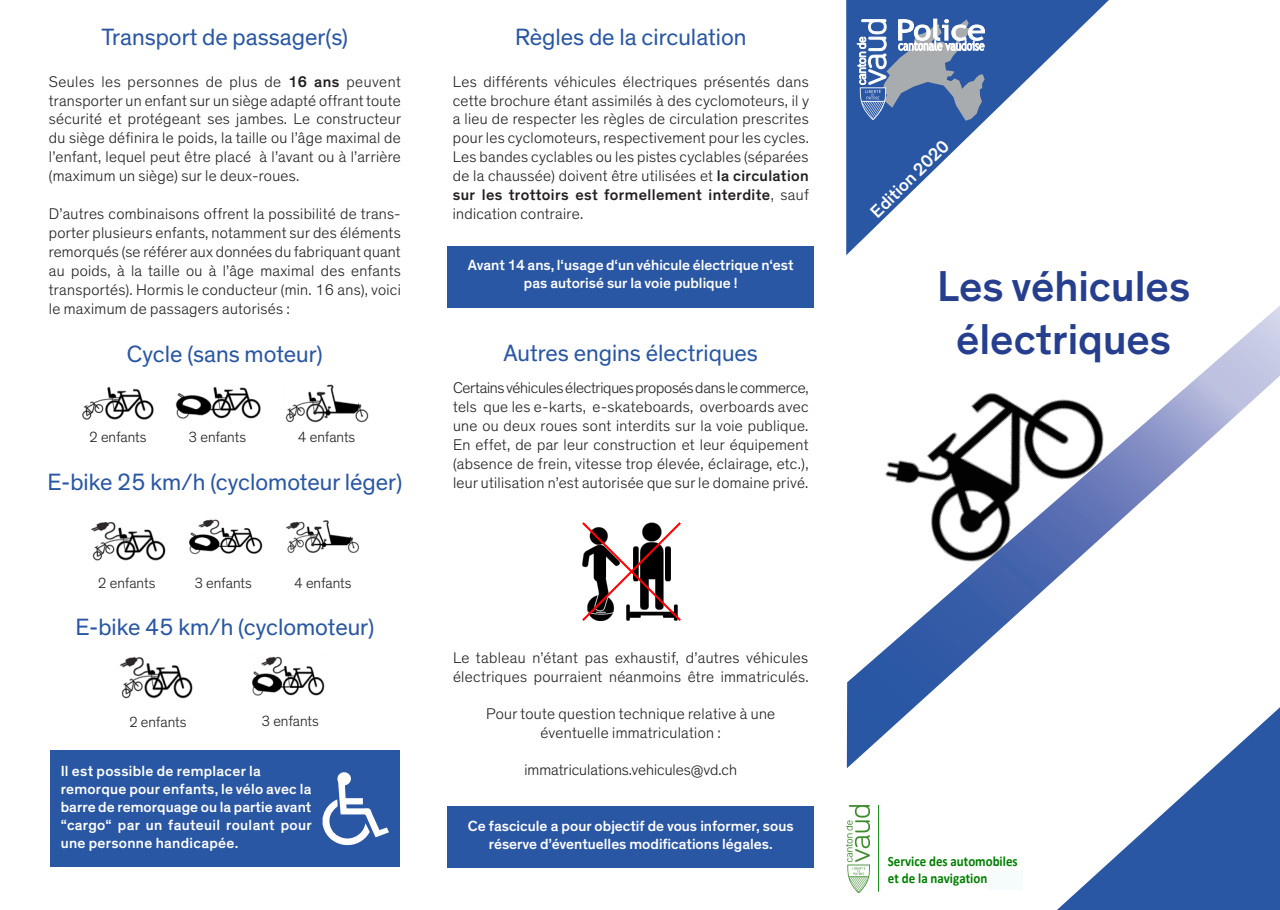
<style>
.page{position:relative;width:1280px;height:910px;background:#fff}
.page>*{position:absolute;margin:0;border:0;box-sizing:border-box;transform-origin:0 0}
.t1{font:500 43.95px "Theinhardt";color:#253f8e}
.t2{font:24px "Theinhardt";color:#2957a4}
.t3{font:500 18px "Theinhardt";color:#fff}
.t4{font:300 15.75px/18.9px "Theinhardt";letter-spacing:.02em;color:#231f20;text-align:justify}
.t5{font:300 15.75px "Theinhardt";color:#231f20}
.t6{font:500 15px/18px "Theinhardt";color:#fff;text-align:center}
.t7{font:500 15px/18px "Theinhardt";letter-spacing:.02em;color:#fff}
.t8{font:300 15px "Theinhardt";letter-spacing:-.005em;color:#231f20}
.t9{font:700 14.25px/17.1px "Calibri";letter-spacing:-.005em;color:#008000;scale:.9 1}
.s1{font-weight:500}
</style>
<div class="page">
<div style="left:989px;top:871px;width:34px;height:19px;background:#f6fbfb"></div>
<img style="left:82px;top:387px;width:72px;height:33px">
<img style="left:175px;top:387px;width:86px;height:32px">
<img style="left:285px;top:384px;width:84px;height:39px">
<img style="left:91px;top:522px;width:75px;height:39px">
<img style="left:189px;top:519px;width:74px;height:36px">
<img style="left:286px;top:520px;width:73px;height:33px">
<svg style="left:847px;top:306px;width:433px;height:462px"></svg>
<svg style="left:846px;top:0;width:263px;height:255px"></svg>
<svg style="left:857px;top:19px;width:128px;height:102px;background:#728cb7"></svg>
<svg style="left:1057px;top:707px;width:223px;height:203px"></svg>
<img style="left:847px;top:806px;width:23px;height:87px">
<hr style="left:878px;top:805px;width:1px;height:87px;background:#008000">
<div style="left:447px;top:806px;width:367px;height:61px;background:#2957a4"></div>
<div style="left:447px;top:246px;width:367px;height:61px;background:#2957a4"></div>
<div style="left:50px;top:750px;width:350px;height:117px;background:#2957a4"></div>
<svg style="left:323px;top:772px;width:66px;height:74px"></svg>
<img style="left:120px;top:657px;width:73px;height:42px">
<img style="left:252px;top:656px;width:73px;height:40px">
<svg style="left:582px;top:522px;width:99px;height:99px"></svg>
<p class="t2" style="left:102px;top:23px;width:248px">Transport de passager(s)</p>
<p class="t4" style="left:49px;top:72px;width:353px">Seules les personnes de plus de <span class="s1">16 ans</span> peuvent</p>
<p class="t4" style="left:49px;top:91px;width:353px">transporter un enfant sur un siège adapté offrant toute</p>
<p class="t4" style="left:49px;top:110px;width:354px">sécurité et protégeant ses jambes. Le constructeur du siège définira le poids, la taille ou l’âge maximal de l’enfant, lequel peut être placé à l’avant ou à l’arrière (maximum un siège) sur le deux-roues.</p>
<p class="t4" style="left:49px;top:204px;width:353px">D’autres combinaisons offrent la possibilité de trans&shy;porter plusieurs enfants, notamment sur des éléments remorqués (se référer aux données du fabriquant quant au poids, à la taille ou à l’âge maximal des enfants transportés). Hormis le conducteur (min. 16 ans), voici le maximum de passagers autorisés :</p>
<p class="t2" style="left:127px;top:340px;width:197px">Cycle (sans moteur)</p>
<p class="t8" style="left:89px;top:428px;width:59px">2 enfants</p>
<p class="t8" style="left:189px;top:428px;width:59px">3 enfants</p>
<p class="t8" style="left:298px;top:428px;width:59px">4 enfants</p>
<p class="t2" style="left:47px;top:468px;width:356px">E-bike 25 km/h (cyclomoteur léger)</p>
<p class="t8" style="left:98px;top:574px;width:59px">2 enfants</p>
<p class="t8" style="left:194px;top:574px;width:59px">3 enfants</p>
<p class="t8" style="left:294px;top:574px;width:59px">4 enfants</p>
<p class="t2" style="left:75px;top:613px;width:300px">E-bike 45 km/h (cyclomoteur)</p>
<p class="t8" style="left:129px;top:713px;width:59px">2 enfants</p>
<p class="t8" style="left:261px;top:712px;width:59px">3 enfants</p>
<p class="t7" style="left:61px;top:762px;width:202px">Il est possible de remplacer la</p>
<p class="t6" style="left:61px;top:780px;width:252px;text-align:left">remorque pour enfants, le vélo avec la barre de remorquage ou la partie avant</p>
<p class="t7" style="left:61px;top:816px;width:253px">“cargo“ par un fauteuil roulant pour une personne handicapée.</p>
<p class="t2" style="left:515px;top:23px;width:233px">Règles de la circulation</p>
<p class="t4" style="left:453px;top:72px;width:358px">Les différents véhicules électriques présentés dans cette brochure étant assimilés à des cyclomoteurs, il y a lieu de respecter les règles de circulation prescrites pour les cyclomoteurs, respectivement pour les cycles.<br>Les bandes cyclables ou les pistes cyclables (séparées de la chaussée) doivent être utilisées et <span class="s1">la circulation sur les trottoirs est formellement interdite</span>, sauf</p>
<p class="t4" style="left:453px;top:204px;width:132px">indication contraire.</p>
<p class="t6" style="left:468px;top:256px;width:327px">Avant 14 ans, l‘usage d‘un véhicule électrique n‘est pas autorisé sur la voie publique !</p>
<p class="t2" style="left:503px;top:339px;width:256px">Autres engins électriques</p>
<p class="t4" style="left:453px;top:379px;width:357px">Certains véhicules électriques proposés dans le commerce, tels que les e-karts, e-skateboards, overboards avec une ou deux roues sont interdits sur la voie publique.</p>
<p class="t4" style="left:453px;top:436px;width:357px">En effet, de par leur construction et leur équipement (absence de frein, vitesse trop élevée, éclairage, etc.), leur utilisation n’est autorisée que sur le domaine privé.</p>
<p class="t4" style="left:453px;top:648px;width:357px">Le tableau n’étant pas exhaustif, d’autres véhicules électriques pourraient néanmoins être immatriculés.</p>
<p class="t4" style="left:486px;top:705px;width:290px">Pour toute question technique relative à une</p>
<p class="t4" style="left:540px;top:724px;width:182px">éventuelle immatriculation :</p>
<p class="t5" style="left:524px;top:761px;width:214px">immatriculations.vehicules@vd.ch</p>
<p class="t6" style="left:468px;top:817px;width:327px">Ce fascicule a pour objectif de vous informer, sous réserve d’éventuelles modifications légales.</p>
<p class="t3" style="left:866px;top:206px;width:103px;rotate:-44deg">Edition 2020</p>
<p class="t1" style="left:937px;top:260px;width:255px">Les véhicules</p>
<p class="t1" style="left:956px;top:313px;width:216px">électriques</p>
<p class="t9" style="left:888px;top:853px;width:149px">Service des automobiles et de la navigation (SAN)</p>
</div>
